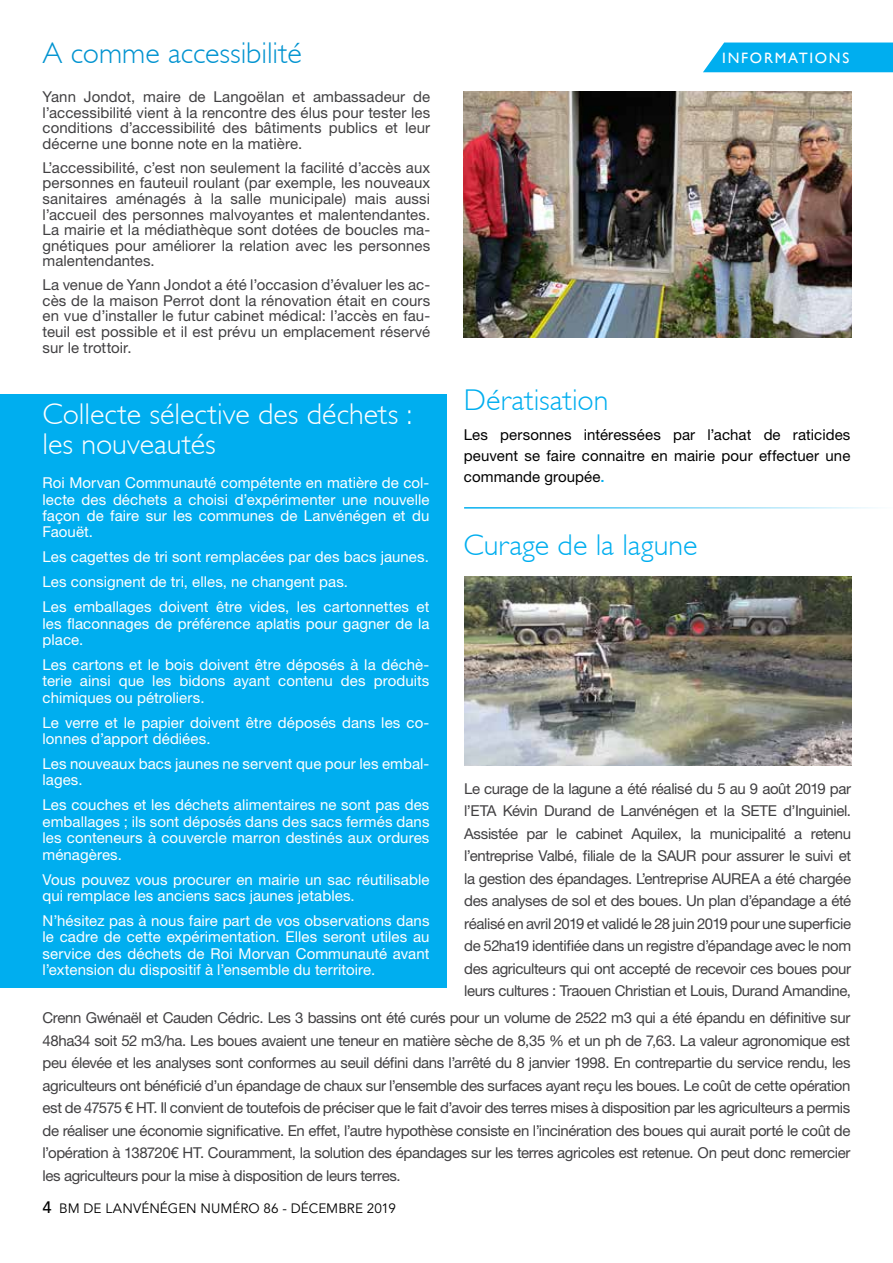
<style>
.page{position:relative;width:893px;height:1263px;background:#fff}
.page>*{position:absolute;margin:0;border:0;box-sizing:border-box;transform-origin:0 0}
.t1{font:300 30px/29.5px "Gill Sans";color:#fff}
.t2{font:300 30px "Gill Sans";color:#00aeef}
.t3{font:300 30px "Gill Sans";color:#0093d0}
.t4{font:15px/22.5px "Helvetica Neue LT Std";color:#414042;text-align:justify}
.t5{font:15px/16.4px "Helvetica Neue LT Std";letter-spacing:.005em;color:#fff}
.t6{font:15px/21px "Helvetica Neue LT Std";letter-spacing:.005em;color:#000101;text-align:justify}
.t7{font:15px "Gill Sans";letter-spacing:.115em;color:#fff}
.t8{font:13.5px "Avenir LT Std";letter-spacing:.005em;color:#000}
.s1{font-weight:500;color:#00aeef}
.s2{font-weight:500;font-size:16.5px}
</style>
<div class="page">
<hr style="left:892px;top:249px;width:1px;height:416px;background:#6c1b78">
<div style="left:0;top:394px;width:446px;height:594px;background:#00aeef"></div>
<div style="left:703px;top:43px;width:190px;height:29px;background:#00aeef"></div>
<img style="left:464px;top:91px;width:387px;height:246px">
<img style="left:464px;top:577px;width:387px;height:188px">
<hr style="left:464px;top:507px;width:429px;height:2px;background:#00aeef">
<h1 class="t3" style="left:43px;top:36px;width:261px">A comme accessibilité</h1>
<p class="t4" style="left:43px;top:89px;width:389px;line-height:15.6px">Yann Jondot, maire de Langoëlan et ambassadeur de l’accessibilité vient à la rencontre des élus pour tester les conditions d’accessibilité des bâtiments publics et leur décerne une bonne note en la matière.</p>
<p class="t4" style="left:43px;top:160px;width:389px;line-height:15.6px">L’accessibilité, c’est non seulement la facilité d’accès aux personnes en fauteuil roulant (par exemple, les nouveaux sanitaires aménagés à la salle municipale) mais aussi l’accueil des personnes malvoyantes et malentendantes.<br>La mairie et la médiathèque sont dotées de boucles ma&shy;gnétiques pour améliorer la relation avec les personnes malentendantes.</p>
<p class="t4" style="left:43px;top:277px;width:389px;line-height:15.6px">La venue de Yann Jondot a été l’occasion d’évaluer les ac&shy;cès de la maison Perrot dont la rénovation était en cours en vue d’installer le futur cabinet médical: l’accès en fau&shy;teuil est possible et il est prévu un emplacement réservé sur le trottoir.</p>
<h1 class="t1" style="left:43px;top:399px;width:371px">Collecte sélective des déchets : les nouveautés</h1>
<p class="t5" style="left:43px;top:474px;width:388px;text-align:justify">Roi Morvan Communauté compétente en matière de col&shy;lecte des déchets a choisi d’expérimenter une nouvelle façon de faire sur les communes de Lanvénégen et du Faouët.</p>
<p class="t5" style="left:43px;top:544px;width:388px;line-height:24.9px">Les cagettes de tri sont remplacées par des bacs jaunes.<br>Les consignent de tri, elles, ne changent pas.<br>Les emballages doivent être vides, les cartonnettes et</p>
<p class="t5" style="left:43px;top:615px;width:388px">les flaconnages de préférence aplatis pour gagner de la place.</p>
<p class="t5" style="left:43px;top:656px;width:388px;text-align:justify">Les cartons et le bois doivent être déposés à la déchè&shy;terie ainsi que les bidons ayant contenu des produits chimiques ou pétroliers.</p>
<p class="t5" style="left:43px;top:714px;width:388px">Le verre et le papier doivent être déposés dans les co&shy;lonnes d’apport dédiées.</p>
<p class="t5" style="left:43px;top:755px;width:388px">Les nouveaux bacs jaunes ne servent que pour les embal&shy;lages.</p>
<p class="t5" style="left:43px;top:797px;width:388px;text-align:justify">Les couches et les déchets alimentaires ne sont pas des emballages ; ils sont déposés dans des sacs fermés dans les conteneurs à couvercle marron destinés aux ordures ménagères.</p>
<p class="t5" style="left:43px;top:871px;width:388px">Vous pouvez vous procurer en mairie un sac réutilisable qui remplace les anciens sacs jaunes jetables.</p>
<p class="t5" style="left:43px;top:912px;width:388px;text-align:justify">N’hésitez pas à nous faire part de vos observations dans le cadre de cette expérimentation. Elles seront utiles au service des déchets de Roi Morvan Communauté avant l’extension du dispositif à l’ensemble du territoire.</p>
<p class="t7" style="left:722px;top:49px;width:129px">INFORMATIONS</p>
<h1 class="t2" style="left:464px;top:383px;width:146px">Dératisation</h1>
<p class="t6" style="left:464px;top:424px;width:388px">Les personnes intéressées par l’achat de raticides peuvent se faire connaitre en mairie pour effectuer une commande groupée<span class="s1">.</span></p>
<h1 class="t2" style="left:463px;top:528px;width:235px">Curage de la lagune</h1>
<p class="t4" style="left:464px;top:777px;width:389px">Le curage de la lagune a été réalisé du 5 au 9 août 2019 par l’ETA Kévin Durand de Lanvénégen et la SETE d’Inguiniel.<br>Assistée par le cabinet Aquilex, la municipalité a retenu l’entreprise Valbé, filiale de la SAUR pour assurer le suivi et la gestion des épandages. L’entreprise AUREA a été chargée des analyses de sol et des boues. Un plan d’épandage a été réalisé en avril 2019 et validé le 28 juin 2019 pour une superficie de 52ha19 identifiée dans un registre d’épandage avec le nom des agriculteurs qui ont accepté de recevoir ces boues pour leurs cultures : Traouen Christian et Louis, Durand Amandine,</p>
<p class="t4" style="left:43px;top:1006px;width:809px">Crenn Gwénaël et Cauden Cédric. Les 3 bassins ont été curés pour un volume de 2522 m3 qui a été épandu en définitive sur 48ha34 soit 52 m3/ha. Les boues avaient une teneur en matière sèche de 8,35 % et un ph de 7,63. La valeur agronomique est peu élevée et les analyses sont conformes au seuil défini dans l’arrêté du 8 janvier 1998. En contrepartie du service rendu, les agriculteurs ont bénéficié d’un épandage de chaux sur l’ensemble des surfaces ayant reçu les boues. Le coût de cette opération est de 47575 € HT. Il convient de toutefois de préciser que le fait d’avoir des terres mises à disposition par les agriculteurs a permis de réaliser une économie significative. En effet, l’autre hypothèse consiste en l’incinération des boues qui aurait porté le coût de l’opération à 138720€ HT. Couramment, la solution des épandages sur les terres agricoles est retenue. On peut donc remercier les agriculteurs pour la mise à disposition de leurs terres.</p>
<p class="t8" style="left:43px;top:1200px;width:355px"><span class="s2">4</span> BM DE LANVÉNÉGEN NUMÉRO 86 - DÉCEMBRE 2019</p>
</div>
